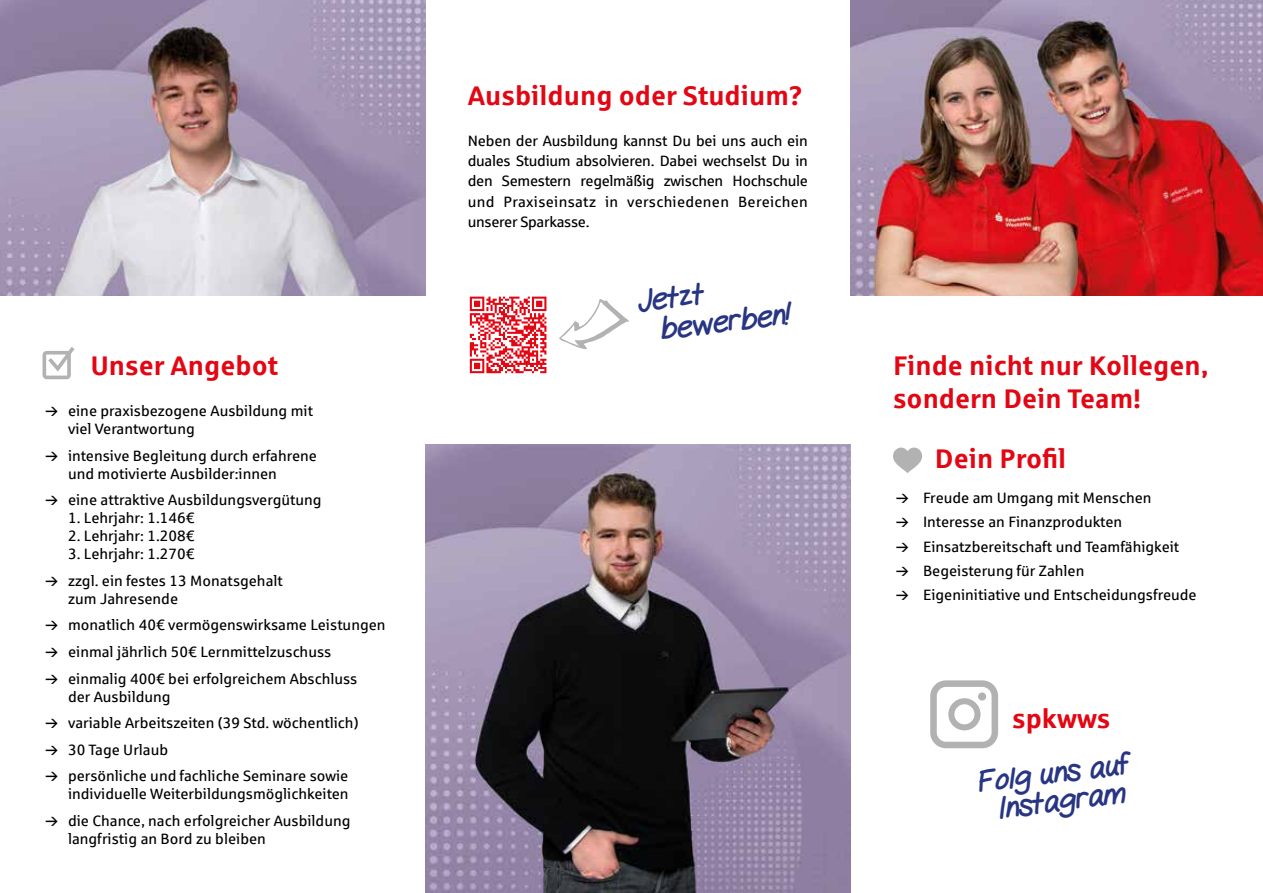
<style>
.page{position:relative;width:1263px;height:893px;background:#fff}
.page>*{position:absolute;margin:0;border:0;box-sizing:border-box;transform-origin:0 0}
.t1{font:30.45px/28.5px "Gel Pen";color:#283583;text-align:center}
.t2{font:700 27px/32.4px "Sparkasse Rg";color:#e30613}
.t3{font:15px/26.5px "Sparkasse Rg";color:#000}
</style>
<div class="page">
<img style="left:425px;top:444px;width:425px;height:449px">
<img style="left:850px;top:0;width:413px;height:296px">
<svg style="left:893px;top:447px;width:29px;height:26px"></svg>
<svg style="left:43px;top:347px;width:32px;height:32px"></svg>
<img style="left:0;top:0;width:425px;height:296px">
<svg style="left:930px;top:680px;width:68px;height:68px"></svg>
<svg style="left:559px;top:299px;width:70px;height:50px"></svg>
<svg style="left:469px;top:296px;width:78px;height:78px"></svg>
<svg style="left:470px;top:297px;width:76px;height:76px"></svg>
<h2 class="t2" style="left:90px;top:348px;width:189px">Unser Angebot</h2>
<p class="t3" style="left:68px;top:402px;width:247px;line-height:18px">eine praxisbezogene Ausbildung mit viel Verantwortung</p>
<p class="t3" style="left:68px;top:446px;width:250px;line-height:18px">intensive Begleitung durch erfahrene und motivierte Ausbilder:innen</p>
<p class="t3" style="left:68px;top:487px;width:255px">eine attraktive Ausbildungsvergütung</p>
<p class="t3" style="left:68px;top:505px;width:128px">1. Lehrjahr: 1.146€</p>
<p class="t3" style="left:68px;top:523px;width:128px">2. Lehrjahr: 1.208€</p>
<p class="t3" style="left:68px;top:541px;width:216px">3. Lehrjahr: 1.270€<br>zzgl. ein festes 13 Monatsgehalt</p>
<p class="t3" style="left:68px;top:585px;width:319px">zum Jahresende<br>monatlich 40€ vermögenswirksame Leistungen einmal jährlich 50€ Lernmittelzuschuss einmalig 400€ bei erfolgreichem Abschluss</p>
<p class="t3" style="left:68px;top:683px;width:292px">der Ausbildung<br>variable Arbeitszeiten (39 Std. wöchentlich)<br>30 Tage Urlaub<br>persönliche und fachliche Seminare sowie</p>
<p class="t3" style="left:68px;top:780px;width:284px">individuelle Weiterbildungsmöglichkeiten die Chance, nach erfolgreicher Ausbildung</p>
<p class="t3" style="left:68px;top:825px;width:199px">langfristig an Bord zu bleiben</p>
<h2 class="t2" style="left:468px;top:78px;width:337px">Ausbildung oder Studium?</h2>
<p class="t3" style="left:468px;top:130px;width:342px;line-height:20.2px;text-align:justify">Neben der Ausbildung kannst Du bei uns auch ein duales Studium absolvieren. Dabei wechselst Du in den Semestern regelmäßig zwischen Hochschule und Praxiseinsatz in verschiedenen Bereichen unserer Sparkasse.</p>
<h1 class="t1" style="left:654px;top:285px;width:133px;line-height:30.6px;text-align:left;text-indent:-20px;rotate:-7deg">Jetzt bewerben!</h1>
<h2 class="t2" style="left:893px;top:348px;width:317px">Finde nicht nur Kollegen, sondern Dein Team!</h2>
<h2 class="t2" style="left:935px;top:441px;width:133px">Dein Profil</h2>
<p class="t3" style="left:923px;top:485px;width:275px;line-height:24.3px">Freude am Umgang mit Menschen Interesse an Finanzprodukten Einsatzbereitschaft und Teamfähigkeit Begeisterung für Zahlen<br>Eigeninitiative und Entscheidungsfreude</p>
<h2 class="t2" style="left:1012px;top:701px;width:100px">spkwws</h2>
<h1 class="t1" style="left:975px;top:769px;width:155px;rotate:-7deg">Folg uns auf<br>Instagram</h1>
</div>
